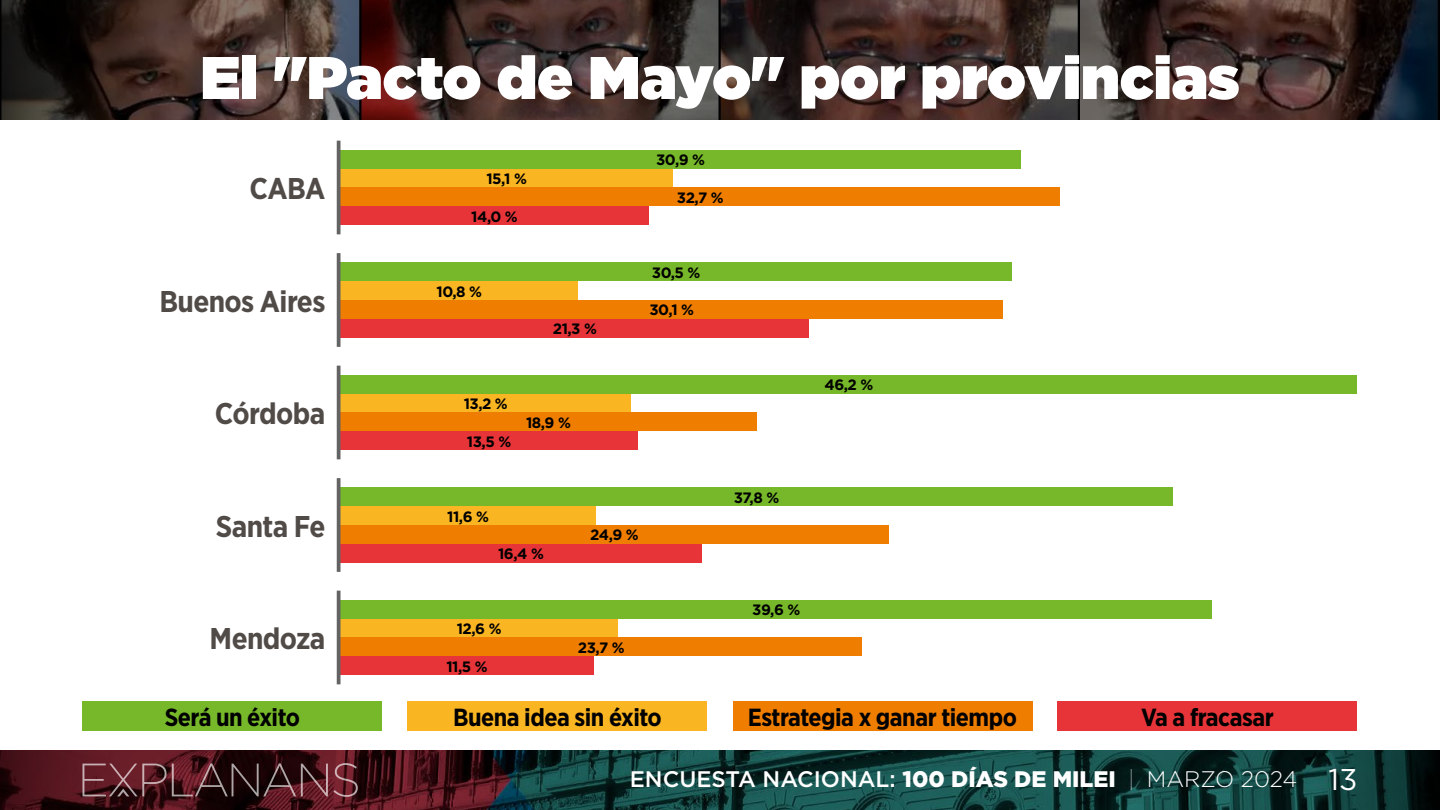
<style>
.page{position:relative;width:1440px;height:810px;background:#fff}
.page>*{position:absolute;margin:0;border:0;box-sizing:border-box;transform-origin:0 0}
.t1{font:900 60px "Gotham";color:#fff}
.t2{font:700 30px "Gotham Narrow";letter-spacing:-.02em;color:#514b48}
.t3{font:700 24.75px "Gotham Narrow";letter-spacing:-.02em;color:#000}
.t4{font:500 22.5px "Gotham";color:#fff}
.t5{font:700 15px "Gotham";letter-spacing:-.035em;color:#000}
.s1{font-weight:900}
.s2{font-weight:100}
.s3{font-weight:300}
.s4{font-weight:400;font-size:30px}
</style>
<div class="page">
<img style="left:0;top:750px;width:1440px;height:60px">
<svg style="left:82px;top:763px;width:276px;height:34px;background:#56292f"></svg>
<svg style="left:0;top:0;width:1440px;height:120px;background:#3b2b28"></svg>
<div style="left:340px;top:150px;width:681px;height:19px;background:#76b82a"></div>
<div style="left:340px;top:262px;width:672px;height:19px;background:#76b82a"></div>
<div style="left:340px;top:375px;width:1018px;height:19px;background:#76b82a"></div>
<div style="left:340px;top:488px;width:833px;height:18px;background:#76b82a"></div>
<div style="left:340px;top:600px;width:872px;height:19px;background:#76b82a"></div>
<div style="left:340px;top:169px;width:333px;height:19px;background:#fab522"></div>
<div style="left:340px;top:281px;width:238px;height:19px;background:#fab522"></div>
<div style="left:340px;top:394px;width:291px;height:18px;background:#fab522"></div>
<div style="left:340px;top:506px;width:256px;height:19px;background:#fab522"></div>
<div style="left:340px;top:619px;width:278px;height:19px;background:#fab522"></div>
<div style="left:340px;top:188px;width:720px;height:18px;background:#ef7d00"></div>
<div style="left:340px;top:300px;width:663px;height:19px;background:#ef7d00"></div>
<div style="left:340px;top:412px;width:417px;height:19px;background:#ef7d00"></div>
<div style="left:340px;top:525px;width:549px;height:19px;background:#ef7d00"></div>
<div style="left:340px;top:638px;width:522px;height:18px;background:#ef7d00"></div>
<div style="left:340px;top:206px;width:309px;height:19px;background:#e73439"></div>
<div style="left:340px;top:319px;width:469px;height:19px;background:#e73439"></div>
<div style="left:340px;top:431px;width:298px;height:19px;background:#e73439"></div>
<div style="left:340px;top:544px;width:362px;height:18px;background:#e73439"></div>
<div style="left:340px;top:656px;width:254px;height:19px;background:#e73439"></div>
<hr style="left:337px;top:141px;width:3px;height:93px;background:#636363">
<hr style="left:337px;top:253px;width:3px;height:94px;background:#636363">
<hr style="left:337px;top:366px;width:3px;height:93px;background:#636363">
<hr style="left:337px;top:478px;width:3px;height:94px;background:#636363">
<hr style="left:337px;top:591px;width:3px;height:93px;background:#636363">
<div style="left:82px;top:701px;width:300px;height:30px;background:#76b82a"></div>
<div style="left:407px;top:701px;width:300px;height:30px;background:#fab522"></div>
<div style="left:733px;top:701px;width:300px;height:30px;background:#ef7d00"></div>
<div style="left:1058px;top:701px;width:300px;height:30px;background:#e73439"></div>
<h1 class="t1" style="left:200px;top:35px;width:1041px">El "Pacto de Mayo" por provincias</h1>
<p class="t5" style="left:656px;top:150px;width:51px">30,9 %</p>
<h2 class="t2" style="left:250px;top:170px;width:77px">CABA</h2>
<p class="t5" style="left:486px;top:169px;width:42px">15,1 %</p>
<p class="t5" style="left:677px;top:188px;width:48px">32,7 %</p>
<p class="t5" style="left:471px;top:206px;width:48px">14,0 %</p>
<p class="t5" style="left:652px;top:263px;width:50px">30,5 %</p>
<h2 class="t2" style="left:159px;top:282px;width:168px">Buenos Aires</h2>
<p class="t5" style="left:437px;top:281px;width:47px">10,8 %</p>
<p class="t5" style="left:649px;top:300px;width:46px">30,1 %</p>
<p class="t5" style="left:553px;top:319px;width:46px">21,3 %</p>
<p class="t5" style="left:825px;top:375px;width:50px">46,2 %</p>
<h2 class="t2" style="left:215px;top:395px;width:112px">Córdoba</h2>
<p class="t5" style="left:464px;top:394px;width:46px">13,2 %</p>
<p class="t5" style="left:526px;top:413px;width:46px">18,9 %</p>
<p class="t5" style="left:467px;top:431px;width:46px">13,5 %</p>
<p class="t5" style="left:734px;top:488px;width:47px">37,8 %</p>
<h2 class="t2" style="left:216px;top:507px;width:111px">Santa Fe</h2>
<p class="t5" style="left:447px;top:506px;width:43px">11,6 %</p>
<p class="t5" style="left:590px;top:525px;width:50px">24,9 %</p>
<p class="t5" style="left:498px;top:544px;width:47px">16,4 %</p>
<p class="t5" style="left:752px;top:600px;width:50px">39,6 %</p>
<h2 class="t2" style="left:210px;top:620px;width:117px">Mendoza</h2>
<p class="t5" style="left:457px;top:619px;width:46px">12,6 %</p>
<p class="t5" style="left:578px;top:638px;width:48px">23,7 %</p>
<p class="t5" style="left:446px;top:656px;width:43px">11,5 %</p>
<h3 class="t3" style="left:165px;top:702px;width:137px">Será un éxito</h3>
<h3 class="t3" style="left:453px;top:702px;width:210px">Buena idea sin éxito</h3>
<h3 class="t3" style="left:748px;top:702px;width:271px">Estrategia x ganar tiempo</h3>
<h3 class="t3" style="left:1141px;top:702px;width:134px">Va a fracasar</h3>
<h3 class="t4" style="left:630px;top:764px;width:729px">ENCUESTA NACIONAL: <span class="s1">100 DÍAS DE MILEI</span> <span class="s2">|</span> <span class="s3">MARZO 2024</span> <span class="s4">13</span></h3>
</div>
